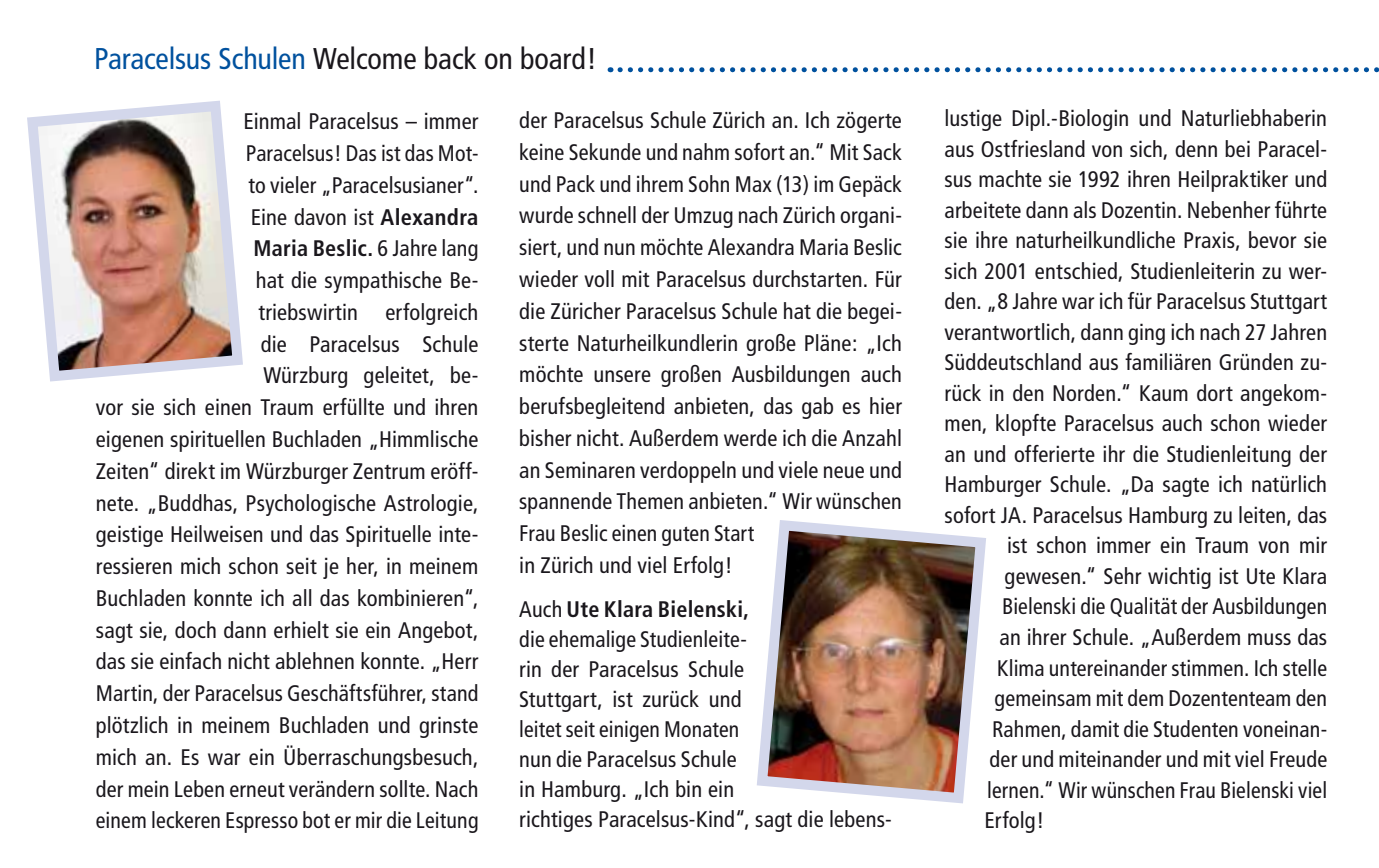
<style>
.page{position:relative;width:1379px;height:868px;background:#fff}
.page>*{position:absolute;margin:0;border:0;box-sizing:border-box;transform-origin:0 0}
.t1{font:condensed 30px "Frutiger";letter-spacing:-.005em;color:#1a171c}
.t2{font:condensed 22.5px/31.8px "Frutiger";letter-spacing:.005em;color:#1a171c}
.t3{font:condensed 22.5px "Frutiger";letter-spacing:.005em;color:#1a171c;scale:.96 1}
.s1{color:#00519e}
.s2{font-weight:700}
</style>
<div class="page">
<svg style="left:620px;top:67px;width:759px;height:5px"></svg>
<img style="left:27px;top:100px;width:216px;height:282px">
<img style="left:757px;top:520px;width:229px;height:284px">
<h1 class="t1" style="left:94px;top:41px;width:504px"><span class="s1">Paracelsus Schulen</span> Welcome back on board!</h1>
<p class="t2" style="left:96px;top:106px;width:384px;text-align:right">Einmal Paracelsus – immer<br>Paracelsus! Das ist das Mot-<br>to vieler „Paracelsusianer“.<br>Eine davon ist <span class="s2">Alexandra<br>Maria Beslic.</span> 6 Jahre lang<br>hat die sympathische Be-<br>triebswirtin erfolgreich<br>die Paracelsus Schule<br>Würzburg geleitet, be-<br>vor sie sich einen Traum erfüllte und ihren eigenen spirituellen Buchladen „Himmlische Zeiten“ direkt im Würzburger Zentrum eröff&shy;nete. „Buddhas, Psychologische Astrologie, geistige Heilweisen und das Spirituelle inte&shy;ressieren mich schon seit je her, in meinem Buchladen konnte ich all das kombinieren“, sagt sie, doch dann erhielt sie ein Angebot, das sie einfach nicht ablehnen konnte. „Herr Martin, der Paracelsus Geschäftsführer, stand plötzlich in meinem Buchladen und grinste mich an. Es war ein Überraschungsbesuch, der mein Leben erneut verändern sollte. Nach einem leckeren Espresso bot er mir die Leitung</p>
<p class="t2" style="left:519px;top:104px;width:384px">der Paracelsus Schule Zürich an. Ich zögerte keine Sekunde und nahm sofort an.“ Mit Sack und Pack und ihrem Sohn Max (13) im Gepäck wurde schnell der Umzug nach Zürich organi&shy;siert, und nun möchte Alexandra Maria Beslic wieder voll mit Paracelsus durchstarten. Für die Züricher Paracelsus Schule hat die begei&shy;sterte Naturheilkundlerin große Pläne: „Ich möchte unsere großen Ausbildungen auch berufsbegleitend anbieten, das gab es hier bisher nicht. Außerdem werde ich die Anzahl an Seminaren verdoppeln und viele neue und spannende Themen anbieten.“ Wir wünschen Frau Beslic einen guten Start<br>in Zürich und viel Erfolg!</p>
<p class="t2" style="left:519px;top:594px;width:374px;line-height:30px">Auch <span class="s2">Ute Klara Bielenski,<br></span>die ehemalige Studienleite-<br>rin der Paracelsus Schule<br>Stuttgart, ist zurück und<br>leitet seit einigen Monaten<br>nun die Paracelsus Schule<br>in Hamburg. „Ich bin ein<br>richtiges Paracelsus-Kind“, sagt die lebens-</p>
<p class="t2" style="left:944px;top:102px;width:384px">lustige Dipl.-Biologin und Naturliebhaberin</p>
<p class="t2" style="left:944px;top:133px;width:384px">aus Ostfriesland von sich, denn bei Paracel-</p>
<p class="t2" style="left:944px;top:163px;width:384px">sus machte sie 1992 ihren Heilpraktiker und</p>
<p class="t2" style="left:944px;top:194px;width:384px">arbeitete dann als Dozentin. Nebenher führte</p>
<p class="t2" style="left:944px;top:224px;width:384px">sie ihre naturheilkundliche Praxis, bevor sie</p>
<p class="t2" style="left:944px;top:255px;width:384px">sich 2001 entschied, Studienleiterin zu wer-</p>
<p class="t2" style="left:944px;top:285px;width:384px">den. „8 Jahre war ich für Paracelsus Stuttgart</p>
<p class="t2" style="left:944px;top:316px;width:384px">verantwortlich, dann ging ich nach 27 Jahren</p>
<p class="t2" style="left:944px;top:346px;width:384px">Süddeutschland aus familiären Gründen zu-</p>
<p class="t2" style="left:944px;top:377px;width:384px">rück in den Norden.“ Kaum dort angekom-</p>
<p class="t2" style="left:944px;top:407px;width:384px">men, klopfte Paracelsus auch schon wieder</p>
<p class="t2" style="left:944px;top:438px;width:384px">an und offerierte ihr die Studienleitung der</p>
<p class="t2" style="left:944px;top:468px;width:384px">Hamburger Schule. „Da sagte ich natürlich</p>
<p class="t2" style="left:944px;top:499px;width:384px">sofort JA. Paracelsus Hamburg zu leiten, das</p>
<p class="t2" style="left:1007px;top:529px;width:322px">ist schon immer ein Traum von mir</p>
<p class="t2" style="left:1004px;top:560px;width:324px">gewesen.“ Sehr wichtig ist Ute Klara</p>
<p class="t2" style="left:1002px;top:590px;width:327px">Bielenski die Qualität der Ausbildungen</p>
<p class="t2" style="left:999px;top:621px;width:329px">an ihrer Schule. „Außerdem muss das</p>
<p class="t2" style="left:997px;top:651px;width:332px">Klima untereinander stimmen. Ich stelle</p>
<p class="t2" style="left:994px;top:682px;width:334px">gemeinsam mit dem Dozententeam den</p>
<p class="t2" style="left:992px;top:712px;width:337px">Rahmen, damit die Studenten voneinan-</p>
<p class="t2" style="left:989px;top:743px;width:339px">der und miteinander und mit viel Freude</p>
<p class="t3" style="left:987px;top:776px;width:356px">lernen.“ Wir wünschen Frau Bielenski viel</p>
<p class="t2" style="left:984px;top:804px;width:61px">Erfolg!</p>
</div>
